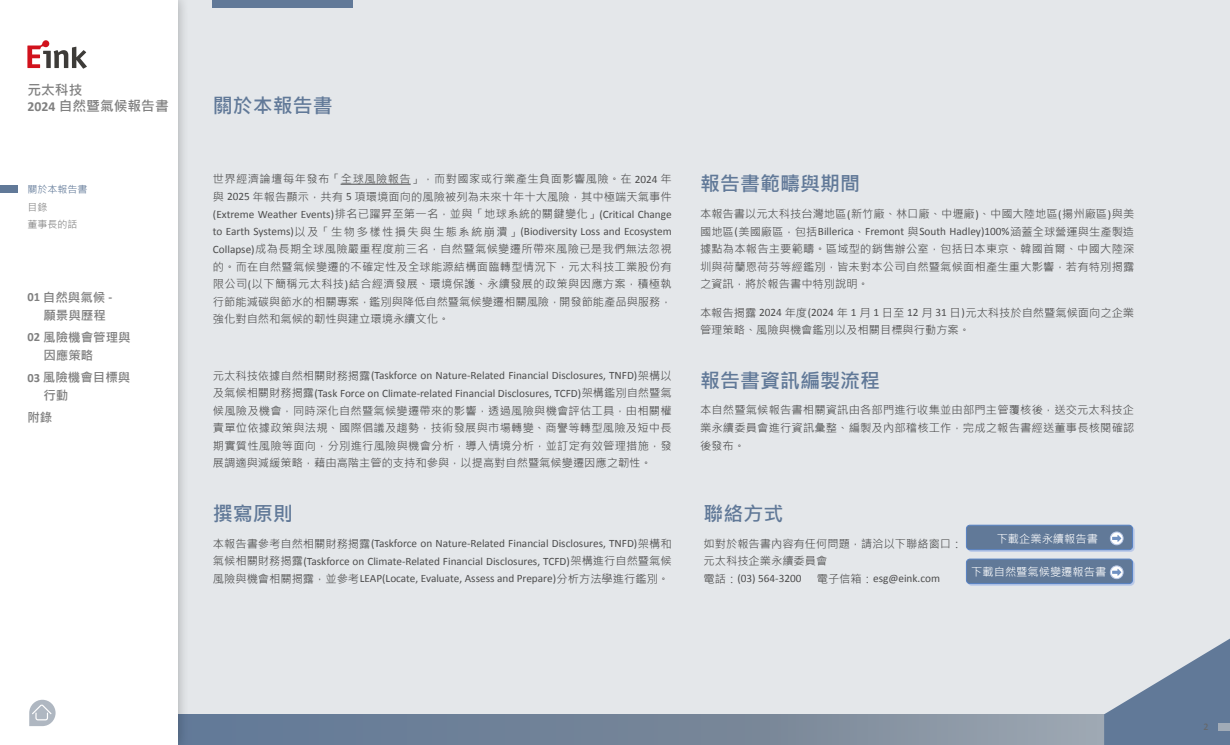
<style>
.page{position:relative;width:1230px;height:745px;background:#fff}
.page>*{position:absolute;margin:0;border:0;box-sizing:border-box;transform-origin:0 0}
.t1{font:700 20px "Microsoft Jheng Hei";color:#617998}
.t2{font:700 13.75px/16.5px "Microsoft Jheng Hei";color:#808080}
.t3{font:700 12.5px/17.5px "Microsoft Jheng Hei";color:#808080}
.t4{font:11.25px/17.5px "Microsoft Jheng Hei";color:#4d4d4d;text-align:justify}
.t5{font:11.25px/17.5px "Calibri";color:#4d4d4d}
.t6{font:11.25px "Microsoft Jheng Hei";color:#fff}
.t7{font:10px/17.5px "Microsoft Jheng Hei";color:#808080}
.t8{font:10px "Microsoft Jheng Hei";color:#617998}
.t9{font:10px "Calibri";color:#666}
.s1{font-family:"Calibri"}
.s2{font-family:"Microsoft Jheng Hei"}
</style>
<div class="page">
<div style="left:177px;top:0;width:1053px;height:744px;background:#e4e7ea"></div>
<div style="left:177px;top:713px;width:927px;height:31px;background:linear-gradient(to right,#5b7391,#959fa9)"></div>
<svg style="left:1104px;top:638px;width:126px;height:106px"></svg>
<hr style="left:340px;top:184px;width:71px;height:1px;background:#4d4d4d">
<div style="left:213px;top:0;width:140px;height:7px;background:#617998"></div>
<div style="left:967px;top:560px;width:167px;height:25px;border:1px solid #bac9e8;border-radius:4px"></div>
<div style="left:966px;top:558px;width:166px;height:25px;background:#617998;border-radius:4px"></div>
<div style="left:966px;top:558px;width:166px;height:25px;border:1px solid #5681c3;border-radius:4px"></div>
<svg style="left:1110px;top:565px;width:13px;height:13px"></svg>
<div style="left:1110px;top:565px;width:13px;height:13px;border:1px solid #bac9e8;border-radius:50%"></div>
<svg style="left:1112px;top:568px;width:9px;height:7px"></svg>
<div style="left:967px;top:526px;width:167px;height:25px;border:1px solid #bac9e8;border-radius:4px"></div>
<div style="left:966px;top:525px;width:166px;height:24px;background:#617998;border-radius:4px"></div>
<div style="left:966px;top:524px;width:166px;height:25px;border:1px solid #5681c3;border-radius:4px"></div>
<svg style="left:1110px;top:531px;width:13px;height:13px"></svg>
<div style="left:1110px;top:531px;width:13px;height:13px;border:1px solid #bac9e8;border-radius:50%"></div>
<svg style="left:1112px;top:534px;width:9px;height:7px"></svg>
<div style="left:0;top:0;width:189px;height:744px;background:#000;opacity:.3"></div>
<div style="left:0;top:0;width:177px;height:744px;background:#fff"></div>
<svg style="left:27px;top:40px;width:60px;height:29px"></svg>
<svg style="left:29px;top:699px;width:27px;height:26px"></svg>
<div style="left:0;top:185px;width:18px;height:7px;background:#617998"></div>
<div style="left:1218px;top:722px;width:12px;height:8px;background:#a1abb7"></div>
<p class="t2" style="left:27px;top:81px;width:143px">元太科技<br><span class="s1">2024</span> 自然暨氣候報告書</p>
<p class="t8" style="left:27px;top:183px;width:61px">關於本報告書</p>
<p class="t7" style="left:27px;top:198px;width:51px">目錄<br>董事長的話</p>
<p class="t3" style="left:43px;top:288px;width:70px;text-indent:-16px"><span class="s1">01</span> 自然與氣候 <span class="s1">-</span>願景與歷程</p>
<p class="t3" style="left:43px;top:328px;width:89px;text-indent:-16px"><span class="s1">02</span> 風險機會管理與因應策略</p>
<p class="t3" style="left:43px;top:368px;width:89px;text-indent:-16px"><span class="s1">03</span> 風險機會目標與行動</p>
<p class="t3" style="left:27px;top:408px;width:26px">附錄</p>
<h1 class="t1" style="left:213px;top:93px;width:121px">關於本報告書</h1>
<p class="t4" style="left:213px;top:170px;width:460px">世界經濟論壇每年發布「全球風險報告」，而對國家或行業產生負面影響風險。在 <span class="s1">2024</span> 年與 <span class="s1">2025</span> 年報告顯示，共有 <span class="s1">5</span> 項環境面向的風險被列為未來十年十大風險，其中極端天氣事件</p>
<p class="t5" style="left:213px;top:205px;width:460px">(Extreme Weather Events)<span class="s2">排名已躍昇至第一名，並與「地球系統的關鍵變化」</span>(Critical Change to Earth Systems)<span class="s2">以及「生物多樣性損失與生態系統崩潰」</span>(Biodiversity Loss and Ecosystem</p>
<p class="t4" style="left:213px;top:240px;width:460px"><span class="s1">Collapse)</span>成為長期全球風險嚴重程度前三名，自然暨氣候變遷所帶來風險已是我們無法忽視的。而在自然暨氣候變遷的不確定性及全球能源結構面臨轉型情況下，元太科技工業股份有限公司<span class="s1">(</span>以下簡稱元太科技<span class="s1">)</span>結合經濟發展、環境保護、永續發展的政策與因應方案，積極執行節能減碳與節水的相關專案，鑑別與降低自然暨氣候變遷相關風險，開發節能產品與服務，強化對自然和氣候的韌性與建立環境永續文化。</p>
<p class="t5" style="left:213px;top:366px;width:460px"><span class="s2">元太科技依據自然相關財務揭露</span>(Taskforce on Nature-Related Financial Disclosures, TNFD)<span class="s2">架構以及氣候相關財務揭露</span>(Task Force on Climate-related Financial Disclosures, TCFD)<span class="s2">架構鑑別自然暨氣</span></p>
<p class="t4" style="left:213px;top:401px;width:460px">候風險及機會，同時深化自然暨氣候變遷帶來的影響，透過風險與機會評估工具，由相關權責單位依據政策與法規、國際倡議及趨勢，技術發展與市場轉變、商譽等轉型風險及短中長期實質性風險等面向，分別進行風險與機會分析，導入情境分析，並訂定有效管理措施，發展調適與減緩策略，藉由高階主管的支持和參與，以提高對自然暨氣候變遷因應之韌性。</p>
<h1 class="t1" style="left:213px;top:500px;width:81px">撰寫原則</h1>
<p class="t5" style="left:213px;top:534px;width:460px;text-align:justify"><span class="s2">本報告書參考自然相關財務揭露</span>(Taskforce on Nature-Related Financial Disclosures, TNFD)<span class="s2">架構和氣候相關財務揭露</span>(Taskforce on Climate-Related Financial Disclosures, TCFD)<span class="s2">架構進行自然暨氣候風險與機會相關揭露，並參考</span>LEAP(Locate, Evaluate, Assess and Prepare)<span class="s2">分析方法學進行鑑別。</span></p>
<h1 class="t1" style="left:700px;top:171px;width:161px">報告書範疇與期間</h1>
<p class="t4" style="left:700px;top:205px;width:436px">本報告書以元太科技台灣地區<span class="s1">(</span>新竹廠、林口廠、中壢廠<span class="s1">)</span>、中國大陸地區<span class="s1">(</span>揚州廠區<span class="s1">)</span>與美</p>
<p class="t5" style="left:700px;top:222px;width:436px"><span class="s2">國地區</span>(<span class="s2">美國廠區，包括</span>Billerica<span class="s2">、</span>Fremont <span class="s2">與</span>South Hadley)100%<span class="s2">涵蓋全球營運與生產製造</span></p>
<p class="t4" style="left:700px;top:240px;width:436px">據點為本報告主要範疇。區域型的銷售辦公室，包括日本東京、韓國首爾、中國大陸深圳與荷蘭恩荷芬等經鑑別，皆未對本公司自然暨氣候面相產生重大影響，若有特別揭露之資訊，將於報告書中特別說明。</p>
<p class="t4" style="left:700px;top:303px;width:436px">本報告揭露 <span class="s1">2024</span> 年度<span class="s1">(2024</span> 年 <span class="s1">1</span> 月 <span class="s1">1</span> 日至 <span class="s1">12</span> 月 <span class="s1">31</span> 日<span class="s1">)</span>元太科技於自然暨氣候面向之企業管理策略、風險與機會鑑別以及相關目標與行動方案。</p>
<h1 class="t1" style="left:700px;top:367px;width:181px">報告書資訊編製流程</h1>
<p class="t4" style="left:700px;top:401px;width:436px">本自然暨氣候報告書相關資訊由各部門進行收集並由部門主管覆核後，送交元太科技企業永續委員會進行資訊彙整、編製及內部稽核工作，完成之報告書經送董事長核閱確認後發布。</p>
<h1 class="t1" style="left:703px;top:500px;width:81px">聯絡方式</h1>
<p class="t4" style="left:703px;top:534px;width:260px">如對於報告書內容有任何問題，請洽以下聯絡窗口：元太科技企業永續委員會</p>
<p class="t5" style="left:703px;top:569px;width:99px"><span class="s2">電話：</span>(03) 564-3200</p>
<p class="t5" style="left:816px;top:569px;width:125px"><span class="s2">電子信箱：</span>esg@eink.com</p>
<p class="t6" style="left:996px;top:531px;width:103px">下載企業永續報告書</p>
<p class="t6" style="left:971px;top:564px;width:136px">下載自然暨氣候變遷報告書</p>
<p class="t9" style="left:1203px;top:719px;width:7px">2</p>
</div>
